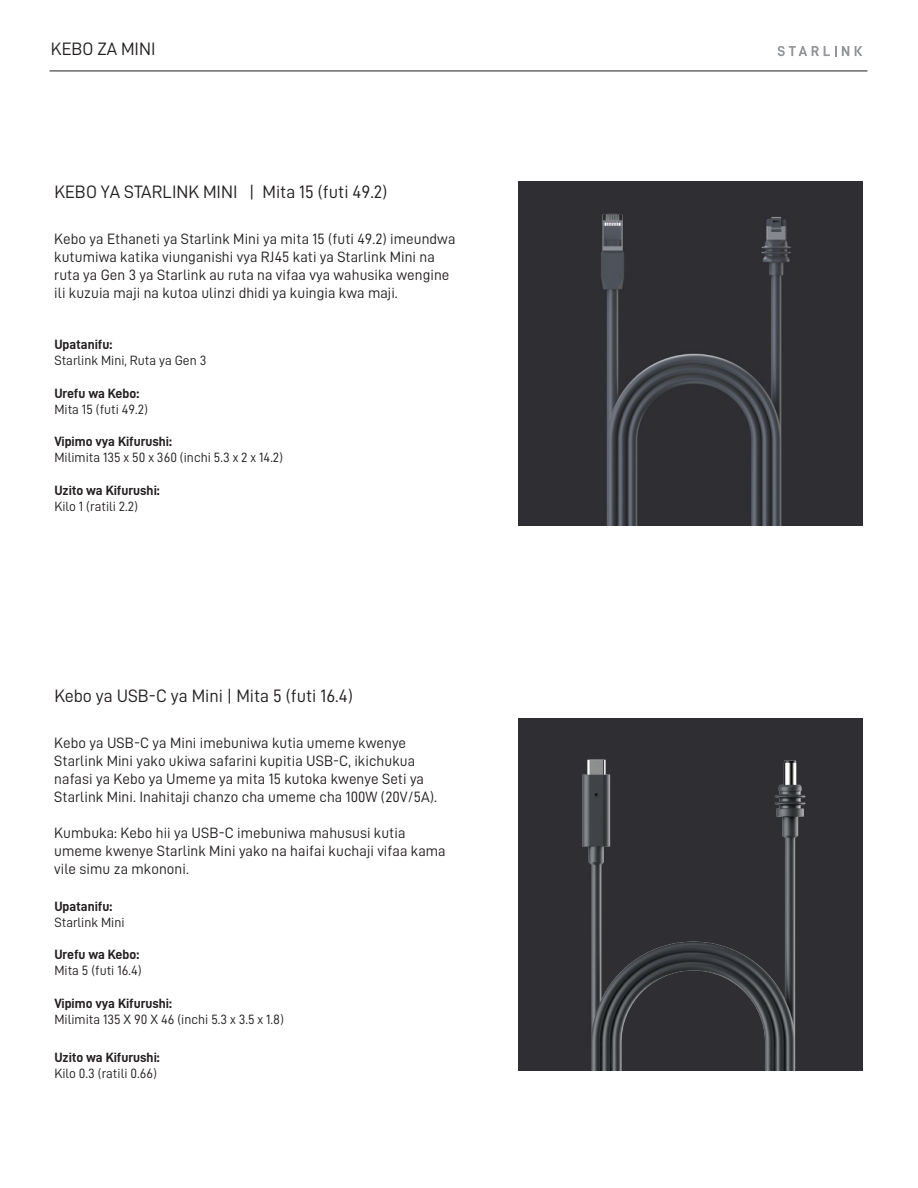
<style>
.page{position:relative;width:918px;height:1188px;background:#fff}
.page>*{position:absolute;margin:0;border:0;box-sizing:border-box;transform-origin:0 0}
.t1{font:18px "D DIN";color:#231f20}
.t2{font:15px/18px "D DIN";letter-spacing:.005em;color:#231f20}
.t3{font:13.5px "D DIN";color:#231f20}
.t4{font:13.5px "D DIN Bold";color:#231f20}
</style>
<div class="page">
<img style="left:518px;top:182px;width:344px;height:344px">
<svg style="left:778px;top:46px;width:71px;height:10px"></svg>
<svg style="left:855px;top:46px;width:7px;height:10px"></svg>
<hr style="left:50px;top:71px;width:817px;height:1px;background:#231f20">
<img style="left:518px;top:718px;width:345px;height:353px">
<p class="t1" style="left:51px;top:39px;width:106px">KEBO ZA MINI</p>
<p class="t1" style="left:54px;top:182px;width:335px">KEBO YA STARLINK MINI | Mita 15 (futi 49.2)</p>
<p class="t2" style="left:54px;top:229px;width:403px">Kebo ya Ethaneti ya Starlink Mini ya mita 15 (futi 49.2) imeundwa kutumiwa katika viunganishi vya RJ45 kati ya Starlink Mini na ruta ya Gen 3 ya Starlink au ruta na vifaa vya wahusika wengine ili kuzuia maji na kutoa ulinzi dhidi ya kuingia kwa maji.</p>
<p class="t4" style="left:54px;top:337px;width:59px">Upatanifu:</p>
<p class="t3" style="left:54px;top:353px;width:154px">Starlink Mini, Ruta ya Gen 3</p>
<p class="t4" style="left:54px;top:385px;width:87px">Urefu wa Kebo:</p>
<p class="t3" style="left:54px;top:402px;width:95px">Mita 15 (futi 49.2)</p>
<p class="t4" style="left:54px;top:434px;width:119px">Vipimo vya Kifurushi:</p>
<p class="t3" style="left:54px;top:450px;width:230px">Milimita 135 x 50 x 360 (inchi 5.3 x 2 x 14.2)</p>
<p class="t4" style="left:54px;top:483px;width:107px">Uzito wa Kifurushi:</p>
<p class="t3" style="left:54px;top:499px;width:85px">Kilo 1 (ratili 2.2)</p>
<p class="t1" style="left:54px;top:686px;width:300px">Kebo ya USB-C ya Mini | Mita 5 (futi 16.4)</p>
<p class="t2" style="left:54px;top:733px;width:384px">Kebo ya USB-C ya Mini imebuniwa kutia umeme kwenye Starlink Mini yako ukiwa safarini kupitia USB-C, ikichukua nafasi ya Kebo ya Umeme ya mita 15 kutoka kwenye Seti ya Starlink Mini. Inahitaji chanzo cha umeme cha 100W (20V/5A).</p>
<p class="t2" style="left:54px;top:823px;width:393px">Kumbuka: Kebo hii ya USB-C imebuniwa mahususi kutia umeme kwenye Starlink Mini yako na haifai kuchaji vifaa kama vile simu za mkononi.</p>
<p class="t4" style="left:54px;top:898px;width:59px">Upatanifu:</p>
<p class="t3" style="left:54px;top:915px;width:72px">Starlink Mini</p>
<p class="t4" style="left:54px;top:947px;width:87px">Urefu wa Kebo:</p>
<p class="t3" style="left:54px;top:963px;width:89px">Mita 5 (futi 16.4)</p>
<p class="t4" style="left:54px;top:996px;width:119px">Vipimo vya Kifurushi:</p>
<p class="t3" style="left:54px;top:1012px;width:231px">Milimita 135 X 90 X 46 (inchi 5.3 x 3.5 x 1.8)</p>
<p class="t4" style="left:54px;top:1050px;width:107px">Uzito wa Kifurushi:</p>
<p class="t3" style="left:54px;top:1066px;width:104px">Kilo 0.3 (ratili 0.66)</p>
</div>
